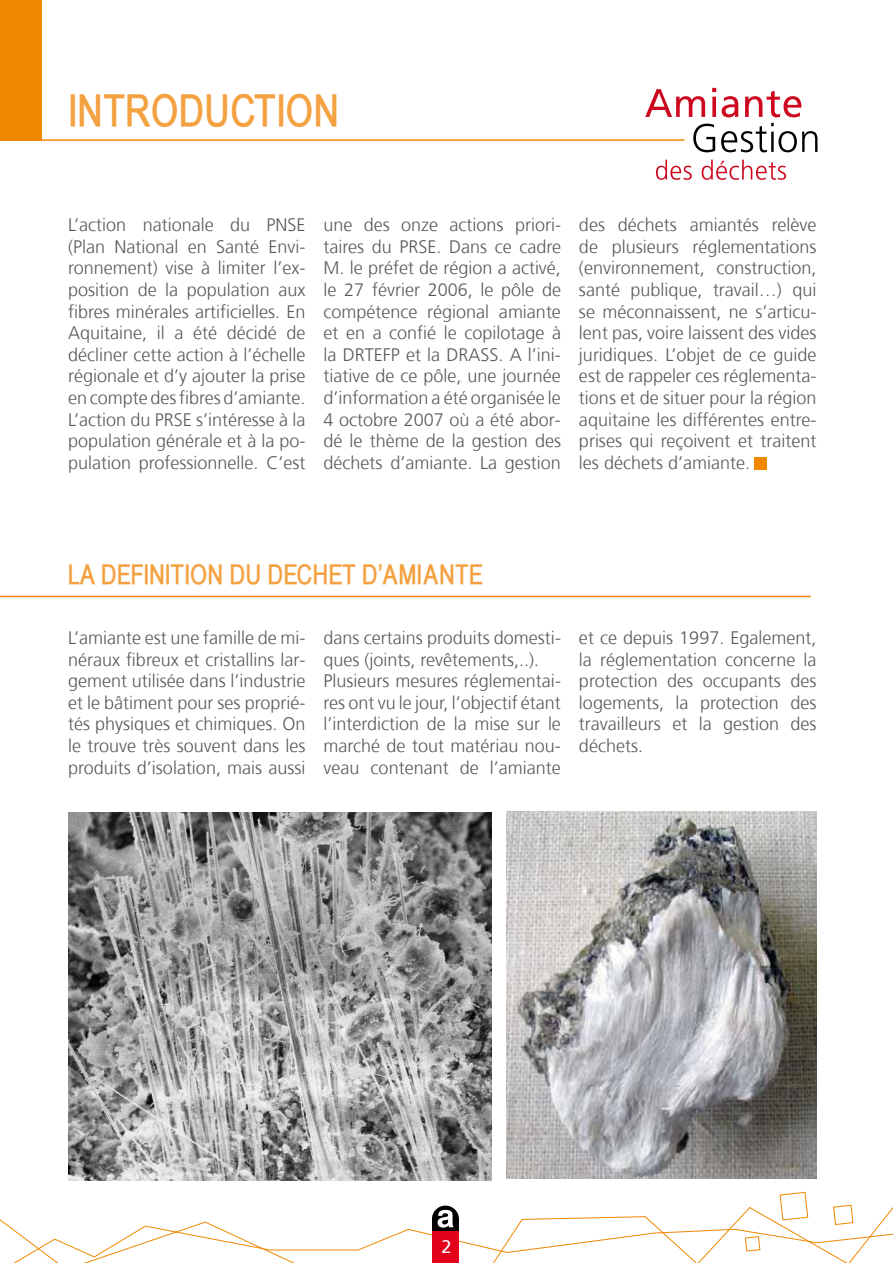
<style>
.page{position:relative;width:893px;height:1263px;background:#fff}
.page>*{position:absolute;margin:0;border:0;box-sizing:border-box;transform-origin:0 0}
.t1{font:700 43.5px "Babel Sans";color:#f4a141}
.t2{font:700 27px "Babel Sans";color:#f4a141}
.t3{font:300 18px/21.6px "Frutiger";color:#58585a;text-align:justify}
.t4{font:18px "Frutiger";color:#fff}
</style>
<div class="page">
<svg style="left:68px;top:1180px;width:738px;height:12px"></svg>
<svg style="left:0;top:1192px;width:893px;height:71px"></svg>
<hr style="left:0;top:139px;width:685px;height:2px;background:#f08800">
<div style="left:0;top:0;width:41px;height:141px;background:#f08800"></div>
<svg style="left:656px;top:160px;width:130px;height:20px"></svg>
<svg style="left:693px;top:123px;width:124px;height:29px"></svg>
<svg style="left:645px;top:88px;width:156px;height:29px"></svg>
<div style="left:754px;top:457px;width:12px;height:13px;background:#f08800"></div>
<hr style="left:0;top:596px;width:811px;height:1px;background:#f08800">
<img style="left:68px;top:813px;width:424px;height:367px">
<img style="left:506px;top:812px;width:310px;height:366px">
<h1 class="t1" style="left:68px;top:86px;width:273px">INTRODUCTION</h1>
<p class="t3" style="left:68px;top:214px;width:239px;text-align:left">L’action nationale du PNSE (Plan National en Santé Envi&shy;ronnement) vise à limiter l’ex&shy;position de la population aux fibres minérales artificielles. En<br>Aquitaine, il a été décidé de décliner cette action à l’échelle régionale et d’y ajouter la prise en compte des fibres d’amiante.<br>L’action du PRSE s’intéresse à la population générale et à la po&shy;pulation professionnelle. C ’est</p>
<p class="t3" style="left:324px;top:214px;width:239px">une des onze actions priori&shy;taires du PRSE. Dans ce cadre M . le préfet de région a activé, le 27 février 2006, le pôle de compétence régional amiante et en a confié le copilotage à la DRTEFP</p>
<p class="t3" style="left:323px;top:344px;width:239px;text-indent:157px">SS. A l’ini&shy;tiative de ce pôle, une journée d’information a été organisée le 4 octobre 2007 où a été abor&shy;dé le thème de la gestion des déchets d’amiante. La gestion</p>
<p class="t3" style="left:406px;top:344px;width:53px">et la DRA</p>
<p class="t3" style="left:579px;top:214px;width:239px">des déchets amiantés relève de plusieurs réglementations (environnement, construction, santé publique, travail…) qui se méconnaissent, ne s’articu&shy;lent pas, voire laissent des vides juridiques. L’objet de ce guide est de rappeler ces réglementa&shy;tions et de situer pour la région aquitaine les différentes entre&shy;prises qui reçoivent et traitent les déchets d’amiante.</p>
<h2 class="t2" style="left:68px;top:559px;width:417px">LA DEFINITION DU DECHET D’AMIANTE</h2>
<p class="t3" style="left:68px;top:627px;width:239px">L’amiante est une famille de mi&shy;néraux fibreux et cristallins lar&shy;gement utilisée dans l’industrie et le bâtiment pour ses proprié&shy;tés physiques et chimiques. On le trouve très souvent dans les produits d’isolation, mais aussi</p>
<p class="t3" style="left:323px;top:627px;width:239px;text-align:left">dans certains produits domesti&shy;ques (joints, revêtements,..).<br>Plusieurs mesures réglementai&shy;res ont vu le jour, l’objectif étant l’interdiction de la mise sur le marché de tout matériau nou&shy;veau contenant de l’amiante</p>
<p class="t3" style="left:579px;top:627px;width:239px">et ce depuis 1997. Egalement, la réglementation concerne la protection des occupants des logements, la protection des travailleurs et la gestion des déchets.</p>
<p class="t4" style="left:441px;top:1236px;width:12px">2</p>
</div>
